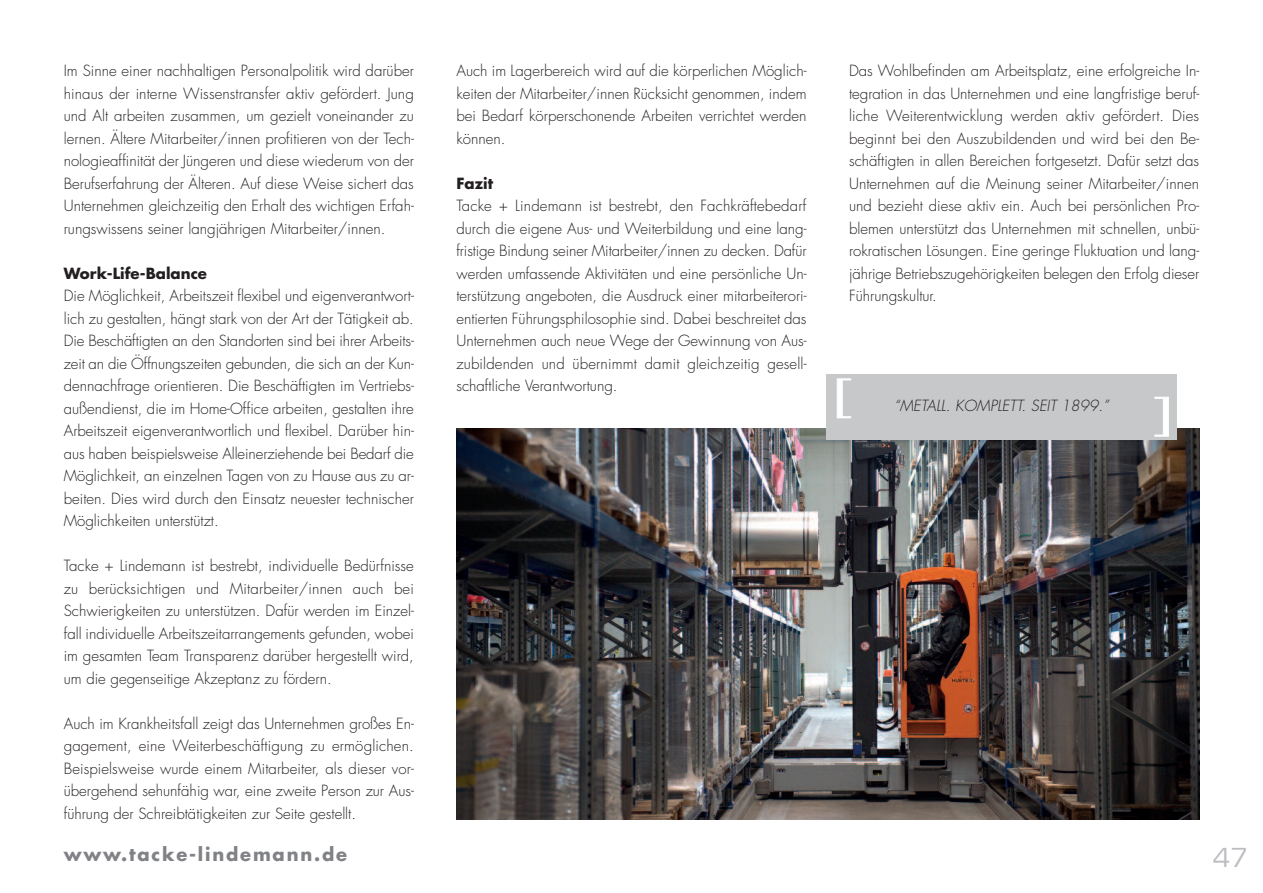
<style>
.page{position:relative;width:1263px;height:893px;background:#fff}
.page>*{position:absolute;margin:0;border:0;box-sizing:border-box;transform-origin:0 0}
.t1{font:25.5px "Eurostile";color:#bcbdc0}
.t2{font:700 18px "Futura";letter-spacing:.1em;color:#808285}
.t3{font:300 15px/22.5px "Futura";color:#231f20;text-align:justify}
.t4{font:italic 300 15px "Futura";color:#231f20}
.t5{font:700 15px "Futura";color:#231f20}
</style>
<div class="page">
<img style="left:456px;top:428px;width:743px;height:391px">
<div style="left:826px;top:375px;width:350px;height:65px;background:#c7c8ca"></div>
<p class="t3" style="left:64px;top:61px;width:352px">Im Sinne einer nachhaltigen Personalpolitik wird darüber hinaus der interne Wissenstransfer aktiv gefördert. Jung und Alt arbeiten zusammen, um gezielt voneinander zu lernen. Ältere Mitarbeiter/innen profitieren von der Tech&shy;nologieaffinität der Jüngeren und diese wiederum von der Berufserfahrung der Älteren. Auf diese Weise sichert das Unternehmen gleichzeitig den Erhalt des wichtigen Erfah&shy;rungswissens seiner langjährigen Mitarbeiter/innen.</p>
<p class="t5" style="left:64px;top:266px;width:145px">Work-Life-Balance</p>
<p class="t3" style="left:64px;top:286px;width:352px">Die Möglichkeit, Arbeitszeit flexibel und eigenverantwort&shy;lich zu gestalten, hängt stark von der Art der Tätigkeit ab.<br>Die Beschäftigten an den Standorten sind bei ihrer Arbeits&shy;zeit an die Öffnungszeiten gebunden, die sich an der Kun&shy;dennachfrage orientieren. Die Beschäftigten im Vertriebs&shy;außendienst, die im Home-Office arbeiten, gestalten ihre Arbeitszeit eigenverantwortlich und flexibel. Darüber hin&shy;aus haben beispielsweise Alleinerziehende bei Bedarf die Möglichkeit, an einzelnen Tagen von zu Hause aus zu ar&shy;beiten. Dies wird durch den Einsatz neuester technischer Möglichkeiten unterstützt.</p>
<p class="t3" style="left:64px;top:556px;width:352px">Tacke + Lindemann ist bestrebt, individuelle Bedürfnisse zu berücksichtigen und Mitarbeiter/innen auch bei Schwierigkeiten zu unterstützen. Dafür werden im Einzel&shy;fall individuelle Arbeitszeitarrangements gefunden, wobei im gesamten Team Transparenz darüber hergestellt wird, um die gegenseitige Akzeptanz zu fördern.</p>
<p class="t3" style="left:64px;top:713px;width:352px">Auch im Krankheitsfall zeigt das Unternehmen großes En&shy;gagement, eine Weiterbeschäftigung zu ermöglichen.<br>Beispielsweise wurde einem Mitarbeiter, als dieser vor&shy;übergehend sehunfähig war, eine zweite Person zur Aus&shy;führung der Schreibtätigkeiten zur Seite gestellt.</p>
<p class="t2" style="left:64px;top:846px;width:285px">www.tacke-lindemann.de</p>
<p class="t3" style="left:456px;top:61px;width:352px">Auch im Lagerbereich wird auf die körperlichen Möglich&shy;keiten der Mitarbeiter/innen Rücksicht genommen, indem bei Bedarf körperschonende Arbeiten verrichtet werden können.</p>
<p class="t5" style="left:456px;top:176px;width:38px">Fazit</p>
<p class="t3" style="left:456px;top:196px;width:352px">Tacke + Lindemann ist bestrebt, den Fachkräftebedarf durch die eigene Aus- und Weiterbildung und eine lang&shy;fristige Bindung seiner Mitarbeiter/innen zu decken. Dafür werden umfassende Aktivitäten und eine persönliche Un&shy;terstützung angeboten, die Ausdruck einer mitarbeiterori&shy;entierten Führungsphilosophie sind. Dabei beschreitet das Unternehmen auch neue Wege der Gewinnung von Aus&shy;zubildenden und übernimmt damit gleichzeitig gesell&shy;schaftliche Verantwortung.</p>
<p class="t3" style="left:849px;top:61px;width:352px">Das Wohlbefinden am Arbeitsplatz, eine erfolgreiche In&shy;tegration in das Unternehmen und eine langfristige beruf&shy;liche Weiterentwicklung werden aktiv gefördert. Dies beginnt bei den Auszubildenden und wird bei den Be&shy;schäftigten in allen Bereichen fortgesetzt. Dafür setzt das Unternehmen auf die Meinung seiner Mitarbeiter/innen und bezieht diese aktiv ein. Auch bei persönlichen Pro&shy;blemen unterstützt das Unternehmen mit schnellen, unbü&shy;rokratischen Lösungen. Eine geringe Fluktuation und lang&shy;jährige Betriebszugehörigkeiten belegen den Erfolg dieser Führungskultur.</p>
<p class="t4" style="left:894px;top:399px;width:216px">“METALL. KOMPLETT. SEIT 1899.”</p>
<h1 class="t1" style="left:1213px;top:848px;width:37px">47</h1>
</div>
